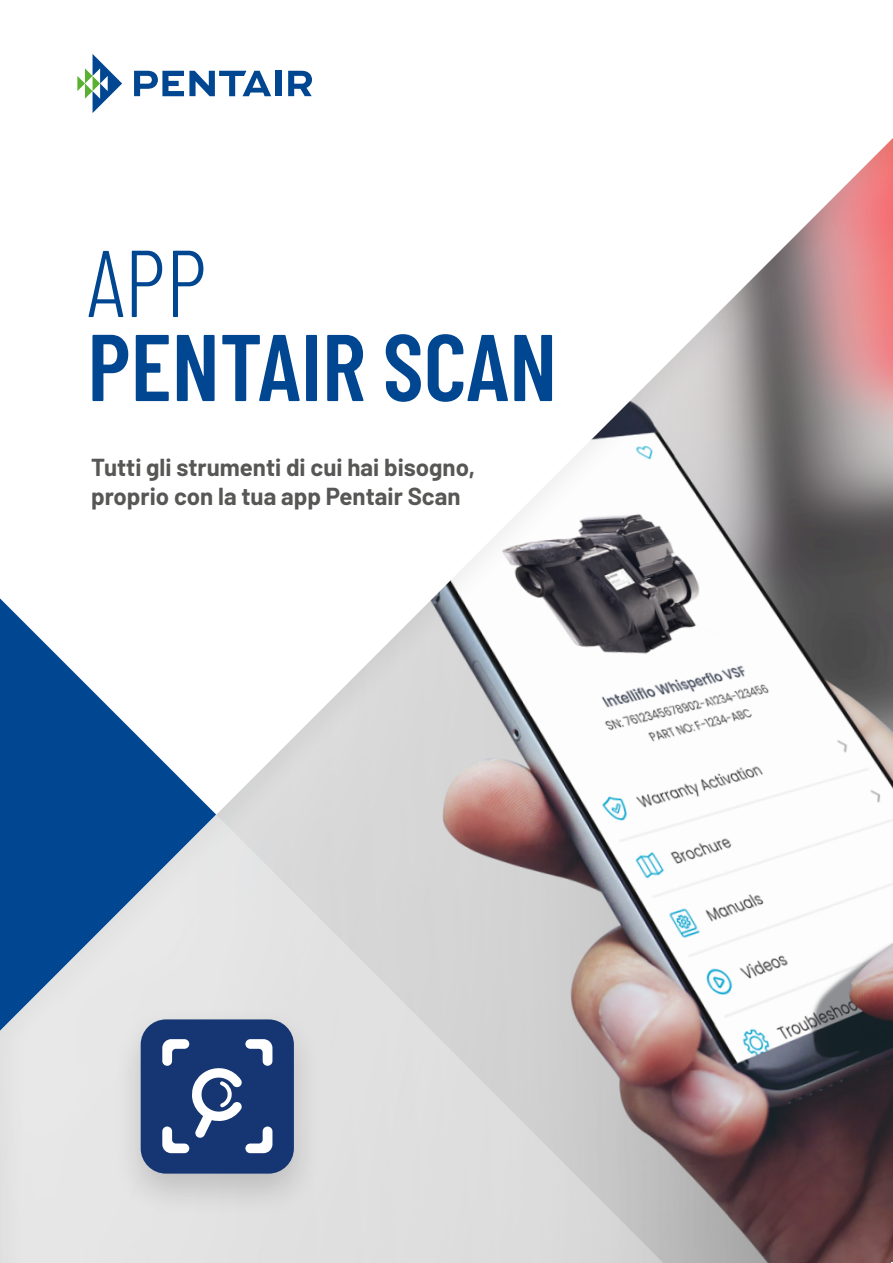
<style>
.page{position:relative;width:893px;height:1263px;background:#fff}
.page>*{position:absolute;margin:0;border:0;box-sizing:border-box;transform-origin:0 0}
.t1{font:600 94.5px "Barlow Condensed";color:#004691}
.t2{font:300 94.5px "Barlow Condensed";color:#004691}
.t3{font:700 24px/28.8px "Barlow";color:#575756}
</style>
<div class="page">
<div style="left:0;top:113px;width:893px;height:1150px;background:#000;opacity:.06"></div>
<svg style="left:77px;top:54px;width:45px;height:59px"></svg>
<svg style="left:134px;top:71px;width:137px;height:25px"></svg>
<div style="left:275px;top:71px;width:6px;height:25px;background:#004691"></div>
<svg style="left:288px;top:71px;width:24px;height:25px"></svg>
<svg style="left:0;top:598px;width:216px;height:216px"></svg>
<svg style="left:0;top:814px;width:663px;height:449px;background:#c0c4cb"></svg>
<div style="left:111px;top:1005px;width:212px;height:213px;background:#000;opacity:.16"></div>
<div style="left:141px;top:1019px;width:153px;height:154px;background:#153672;border-radius:25px"></div>
<svg style="left:162px;top:1039px;width:110px;height:114px"></svg>
<h1 class="t2" style="left:87px;top:216px;width:121px">APP</h1>
<h1 class="t1" style="left:87px;top:300px;width:471px">PENTAIR SCAN</h1>
<p class="t3" style="left:91px;top:452px;width:385px">Tutti gli strumenti di cui hai bisogno, proprio con la tua app Pentair Scan</p>
</div>
